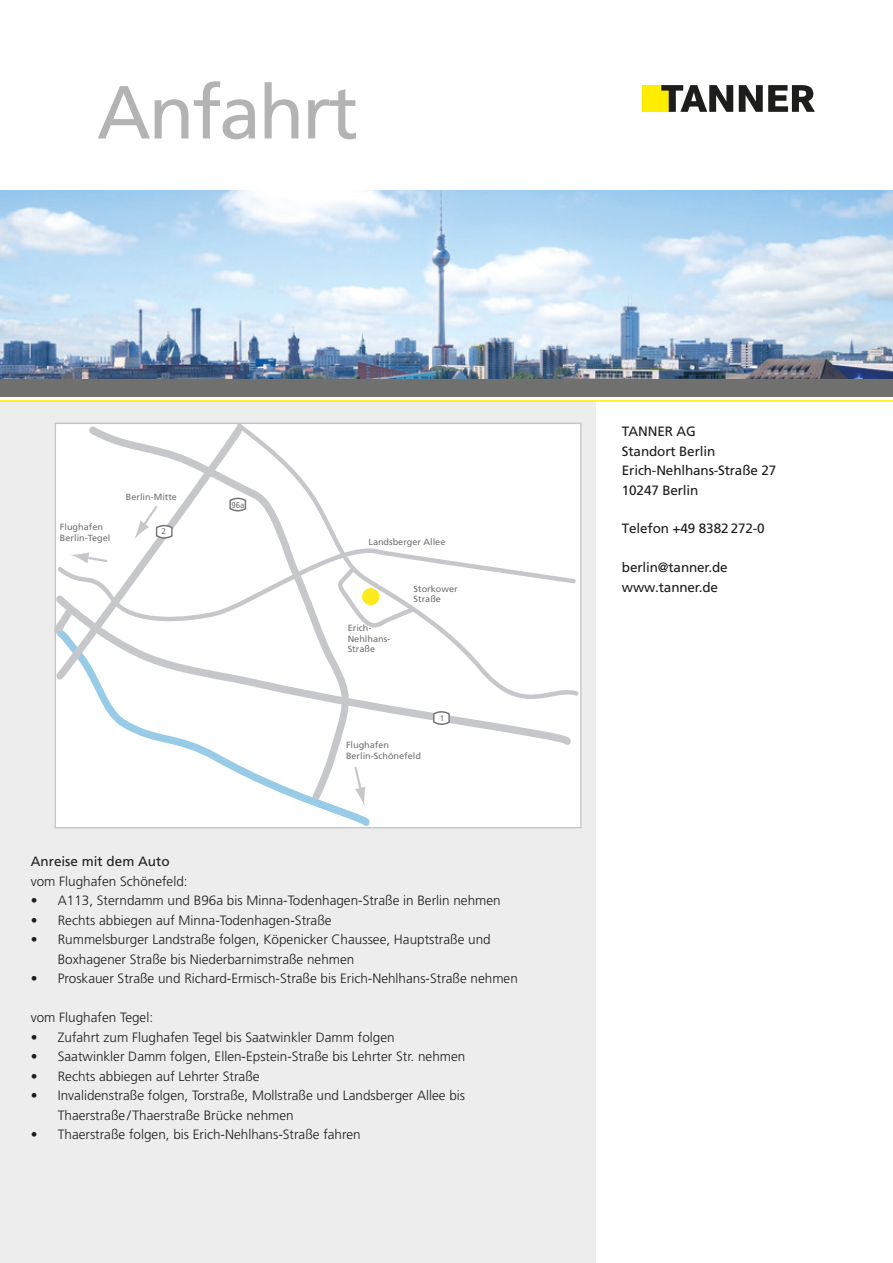
<style>
.page{position:relative;width:893px;height:1263px;background:#fff}
.page>*{position:absolute;margin:0;border:0;box-sizing:border-box;transform-origin:0 0}
.t1{font:75px "Frutiger";letter-spacing:-.03em;color:#b3b3b3}
.t2{font:300 13.5px/19.5px "Frutiger";color:#1d1d1b}
.t3{font:13.5px/19.5px "Frutiger";letter-spacing:-.01em;color:#1d1d1b}
.t4{font:9px/10.8px "Frutiger";color:#70706f}
.t5{font:8.25px "Frutiger";color:#727274;scale:.94 1}
</style>
<div class="page">
<div style="left:0;top:402px;width:595px;height:861px;background:#ededed"></div>
<div style="left:642px;top:85px;width:27px;height:27px;background:#ffed00"></div>
<svg style="left:661px;top:85px;width:72px;height:27px"></svg>
<svg style="left:739px;top:85px;width:76px;height:27px"></svg>
<img style="left:0;top:190px;width:893px;height:189px">
<div style="left:0;top:379px;width:893px;height:17px;background:#70706f"></div>
<hr style="left:0;top:400px;width:893px;height:2px;background:#ffed00">
<div style="left:55px;top:423px;width:526px;height:405px;background:#fff"></div>
<svg style="left:54px;top:752px;width:322px;height:77px"></svg>
<svg style="left:247px;top:422px;width:335px;height:296px"></svg>
<svg style="left:54px;top:422px;width:193px;height:118px"></svg>
<svg style="left:229px;top:497px;width:18px;height:15px"></svg>
<svg style="left:54px;top:633px;width:523px;height:119px"></svg>
<svg style="left:353px;top:764px;width:12px;height:42px"></svg>
<svg style="left:432px;top:710px;width:18px;height:16px"></svg>
<svg style="left:54px;top:540px;width:524px;height:93px"></svg>
<svg style="left:134px;top:503px;width:39px;height:36px"></svg>
<h1 class="t1" style="left:97px;top:81px;width:263px">Anfahrt</h1>
<p class="t4" style="left:60px;top:522px;width:52px">Flughafen<br>Berlin-Tegel</p>
<p class="t4" style="left:126px;top:492px;width:53px">Berlin-Mitte</p>
<p class="t5" style="left:162px;top:528px;width:6px">2</p>
<p class="t5" style="left:231px;top:501px;width:15px">96a</p>
<p class="t4" style="left:368px;top:537px;width:78px">Landsberger Allee</p>
<p class="t4" style="left:348px;top:623px;width:44px">Erich-<br>Nehlhans-<br>Straße</p>
<p class="t4" style="left:414px;top:584px;width:46px">Storkower<br>Straße</p>
<p class="t5" style="left:440px;top:714px;width:6px">1</p>
<p class="t4" style="left:346px;top:740px;width:76px">Flughafen<br>Berlin-Schönefeld</p>
<p class="t3" style="left:31px;top:853px;width:140px">Anreise mit dem Auto</p>
<p class="t2" style="left:31px;top:872px;width:158px">vom Flughafen Schönefeld:</p>
<p class="t2" style="left:31px;top:892px;width:471px">• A113, Sterndamm und B96a bis Minna-Todenhagen-Straße in Berlin nehmen</p>
<p class="t2" style="left:31px;top:911px;width:302px">• Rechts abbiegen auf Minna-Todenhagen-Straße</p>
<p class="t2" style="left:58px;top:931px;width:434px;text-indent:-27px">• Rummelsburger Landstraße folgen, Köpenicker Chaussee, Hauptstraße und<br>Boxhagener Straße bis Niederbarnimstraße nehmen</p>
<p class="t2" style="left:31px;top:970px;width:489px">• Proskauer Straße und Richard-Ermisch-Straße bis Erich-Nehlhans-Straße nehmen</p>
<p class="t2" style="left:31px;top:1009px;width:124px">vom Flughafen Tegel:</p>
<p class="t2" style="left:31px;top:1028px;width:365px">• Zufahrt zum Flughafen Tegel bis Saatwinkler Damm folgen</p>
<p class="t2" style="left:31px;top:1048px;width:436px">• Saatwinkler Damm folgen, Ellen-Epstein-Straße bis Lehrter Str. nehmen</p>
<p class="t2" style="left:31px;top:1067px;width:230px">• Rechts abbiegen auf Lehrter Straße</p>
<p class="t2" style="left:58px;top:1087px;width:409px;text-indent:-27px">• Invalidenstraße folgen, Torstraße, Mollstraße und Landsberger Allee bis<br>Thaerstraße / Thaerstraße Brücke nehmen</p>
<p class="t2" style="left:31px;top:1126px;width:331px">• Thaerstraße folgen, bis Erich-Nehlhans-Straße fahren</p>
<p class="t3" style="left:622px;top:423px;width:156px">TANNER AG<br>Standort Berlin<br>Erich-Nehlhans-Straße 27<br>10247 Berlin</p>
<p class="t3" style="left:622px;top:520px;width:144px">Telefon +49 8382฀฀272-0</p>
<p class="t3" style="left:622px;top:559px;width:107px">berlin@tanner.de www.tanner.de</p>
</div>
